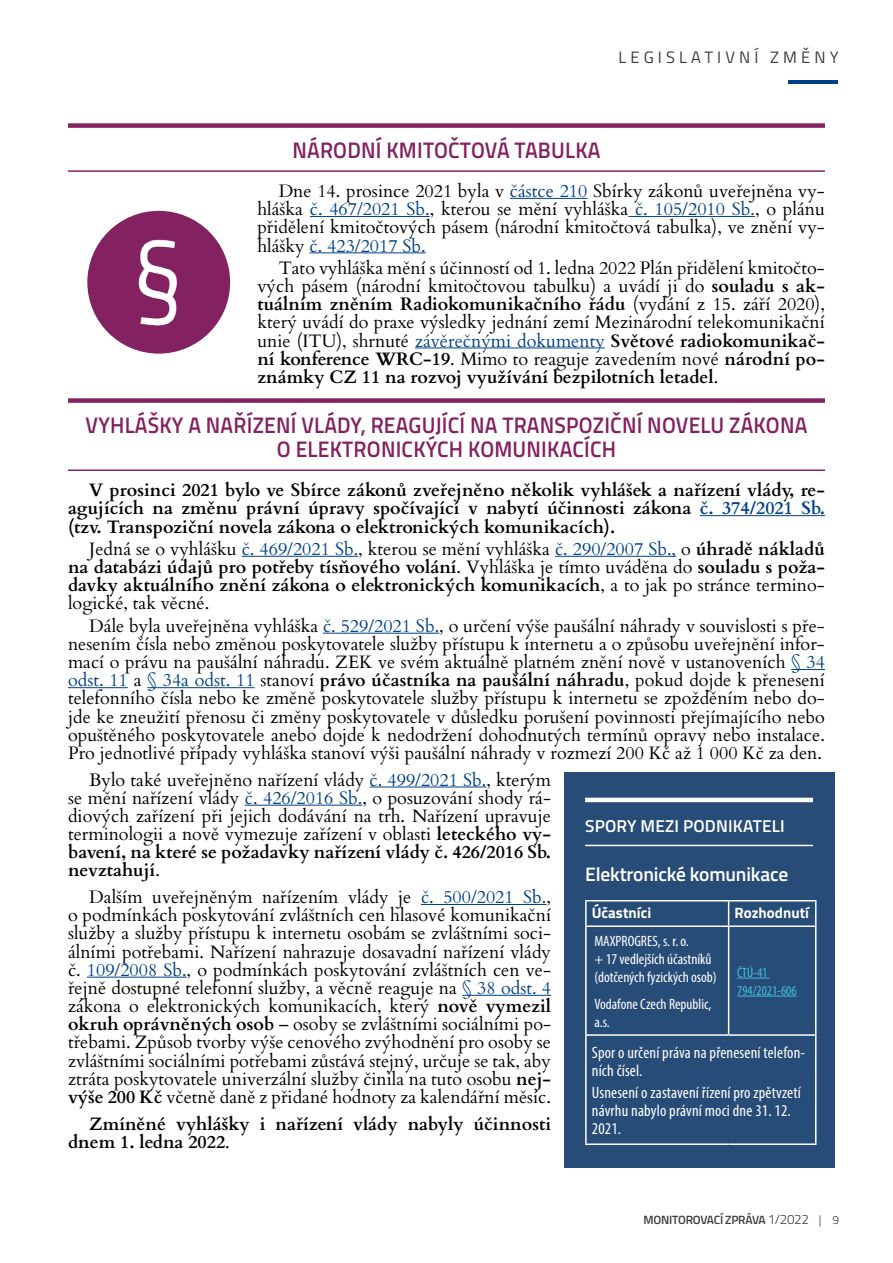
<style>
.page{position:relative;width:893px;height:1263px;background:#fff}
.page>*{position:absolute;margin:0;border:0;box-sizing:border-box;transform-origin:0 0}
.Header_2{font:600 22.5px/24.2px "Titillium";letter-spacing:.01em;color:#842161;text-align:center;scale:.94 1}
.Header_4{font:600 19.5px "Titillium";letter-spacing:-.01em;color:#fff}
.Odstavec{font:18px/18.1px "Cardo";color:#000;text-align:justify}
.Odstavec-2{font:700 18px/18.1px "Cardo";color:#000;text-align:justify}
.Header_2_-_bílá{font:600 17.25px "Titillium";letter-spacing:.01em;color:#fff}
.tabulka-spory{font:condensed 16.5px/18px "Myriad Pro";letter-spacing:.01em;color:#fff}
.Kategorie{font:16.5px "Titillium";letter-spacing:.25em;color:#3c3c3b}
.tabulka-spory-2{font:condensed 15px/18px "Myriad Pro";color:#fff}
.Odstavec_bezpatkové{font:700 15px "Titillium";color:#fff}
.tabulka-spory-3{font:condensed 13.5px/18px "Myriad Pro";color:#40c0db}
.t1{font:600 12px "Titillium";letter-spacing:-.02em;color:#3c3c3b}
.s1{color:#004289}
.s2{font-weight:700}
.s3{font-weight:400}
.s4{font-weight:400;color:#004289}
.s5{font-weight:300;font-size:13.5px}
.s6{font-weight:300}
</style>
<div class="page">
<hr style="left:788px;top:80px;width:50px;height:4px;background:#004289">
<div style="left:564px;top:772px;width:270px;height:395px;background:#274c77"></div>
<hr style="left:585px;top:798px;width:228px;height:4px;background:#fff">
<hr style="left:585px;top:845px;width:228px;height:1px;background:#fff">
<hr style="left:585px;top:900px;width:144px;height:1px;background:#fff">
<hr style="left:585px;top:901px;width:2px;height:24px;background:#fff">
<hr style="left:729px;top:900px;width:87px;height:1px;background:#fff">
<svg style="left:728px;top:901px;width:1px;height:24px"></svg>
<svg style="left:815px;top:901px;width:1px;height:24px"></svg>
<hr style="left:585px;top:925px;width:144px;height:2px;background:#fff">
<hr style="left:585px;top:927px;width:2px;height:107px;background:#fff">
<hr style="left:729px;top:925px;width:87px;height:2px;background:#fff">
<hr style="left:728px;top:927px;width:1px;height:107px;background:#fff">
<hr style="left:815px;top:927px;width:1px;height:107px;background:#fff">
<hr style="left:585px;top:1034px;width:144px;height:2px;background:#fff">
<hr style="left:585px;top:1036px;width:2px;height:107px;background:#fff">
<hr style="left:729px;top:1034px;width:87px;height:2px;background:#fff">
<hr style="left:815px;top:1036px;width:1px;height:107px;background:#fff">
<hr style="left:585px;top:1143px;width:144px;height:2px;background:#fff">
<hr style="left:729px;top:1143px;width:87px;height:2px;background:#fff">
<hr style="left:737px;top:978px;width:32px;height:1px;background:#40c0db">
<hr style="left:737px;top:996px;width:60px;height:1px;background:#40c0db">
<div style="left:68px;top:123px;width:757px;height:5px;background:#842161"></div>
<hr style="left:68px;top:170px;width:757px;height:2px;background:#842161">
<hr style="left:510px;top:198px;width:77px;height:1px;background:#004289">
<hr style="left:310px;top:216px;width:120px;height:1px;background:#004289">
<hr style="left:628px;top:216px;width:127px;height:1px;background:#004289">
<hr style="left:310px;top:252px;width:116px;height:1px;background:#004289">
<hr style="left:415px;top:347px;width:190px;height:1px;background:#004289">
<div style="left:68px;top:398px;width:757px;height:5px;background:#842161"></div>
<hr style="left:68px;top:469px;width:757px;height:2px;background:#842161">
<hr style="left:700px;top:515px;width:125px;height:1px;background:#004289">
<hr style="left:242px;top:556px;width:116px;height:1px;background:#004289">
<hr style="left:555px;top:556px;width:121px;height:1px;background:#004289">
<hr style="left:323px;top:633px;width:116px;height:1px;background:#004289">
<hr style="left:791px;top:669px;width:34px;height:1px;background:#004289">
<hr style="left:68px;top:687px;width:60px;height:1px;background:#004289">
<hr style="left:147px;top:687px;width:108px;height:1px;background:#004289">
<hr style="left:370px;top:786px;width:116px;height:1px;background:#004289">
<hr style="left:245px;top:805px;width:117px;height:1px;background:#004289">
<hr style="left:421px;top:904px;width:125px;height:1px;background:#004289">
<hr style="left:87px;top:977px;width:100px;height:1px;background:#004289">
<hr style="left:462px;top:995px;width:89px;height:1px;background:#004289">
<div style="left:84px;top:208px;width:149px;height:149px;background:#832161;border-radius:50%"></div>
<img style="left:138px;top:239px;width:39px;height:87px">
<div style="left:81px;top:205px;width:155px;height:155px;border:6px solid #fff;border-radius:50%"></div>
<p class="Kategorie" style="left:618px;top:45px;width:222px">LEGISLATIVNÍ ZMĚNY</p>
<p class="Header_2" style="left:292px;top:136px;width:329px">NÁRODNÍ KMITOČTOVÁ TABULKA</p>
<p class="Odstavec" style="left:257px;top:181px;width:569px;text-indent:21px">Dne 14. prosince 2021 byla v <span class="s1">částce 210</span> Sbírky zákonů uveřejněna vy&shy;hláška <span class="s1">č. 467/2021 Sb.</span>, kterou se mění vyhláška <span class="s1">č. 105/2010 Sb.</span>, o plánu přidělení kmitočtových pásem (národní kmitočtová tabulka), ve znění vy&shy;hlášky <span class="s1">č. 423/2017 Sb.</span></p>
<p class="Odstavec" style="left:257px;top:258px;width:569px;text-indent:21px">Tato vyhláška mění s účinností od 1. ledna 2022 Plán přidělení kmitočto&shy;vých pásem (národní kmitočtovou tabulku) a uvádí ji do <span class="s2">souladu s ak&shy;tuálním zněním Radiokomunikačního řádu</span> (vydání z 15. září 2020), který uvádí do praxe výsledky jednání zemí Mezinárodní telekomunikační unie (ITU), shrnuté <span class="s1">závěrečnými dokumenty</span> <span class="s2">Světové radiokomunikač&shy;ní konference WRC-19</span>. Mimo to reaguje zavedením nové <span class="s2">národní po&shy;známky CZ 11 na rozvoj využívání bezpilotních letadel</span>.</p>
<p class="Header_2" style="left:86px;top:411px;width:769px">VYHLÁŠKY A NAŘÍZENÍ VLÁDY, REAGUJÍCÍ NA TRANSPOZIČNÍ NOVELU ZÁKONA<br>O ELEKTRONICKÝCH KOMUNIKACÍCH</p>
<p class="Odstavec-2" style="left:68px;top:480px;width:758px;text-indent:21px">V prosinci 2021 bylo ve Sbírce zákonů zveřejněno několik vyhlášek a nařízení vlády, re&shy;agujících na změnu právní úpravy spočívající v nabytí účinnosti zákona <span class="s1">č. 374/2021 Sb. </span>(tzv. Transpoziční novela zákona o elektronických komunikacích).</p>
<p class="Odstavec-2" style="left:68px;top:538px;width:758px;text-indent:21px"><span class="s3">Jedná se o vyhlášku</span> <span class="s4">č. 469/2021 Sb.</span><span class="s3">, kterou se mění vyhláška</span> <span class="s4">č. 290/2007 Sb.,</span> <span class="s3">o</span> úhradě nákladů na databázi údajů pro potřeby tísňového volání<span class="s3">. Vyhláška je tímto uváděna do</span> souladu s poža&shy;davky aktuálního znění zákona o elektronických komunikacích<span class="s3">, a to jak po stránce termino&shy;logické, tak věcné.</span></p>
<p class="Odstavec" style="left:68px;top:616px;width:758px;text-indent:21px">Dále byla uveřejněna vyhláška <span class="s1">č. 529/2021 Sb.</span>, o určení výše paušální náhrady v souvislosti s pře&shy;nesením čísla nebo změnou poskytovatele služby přístupu k internetu a o způsobu uveřejnění infor&shy;mací o právu na paušální náhradu. ZEK ve svém aktuálně platném znění nově v ustanoveních <span class="s1">§ 34 odst. 11</span> a <span class="s1">§ 34a odst. 11</span> stanoví <span class="s2">právo účastníka na paušální náhradu</span>, pokud dojde k přenesení telefonního čísla nebo ke změně poskytovatele služby přístupu k internetu se zpožděním nebo do&shy;jde ke zneužití přenosu či změny poskytovatele v důsledku porušení povinnosti přejímajícího nebo opuštěného poskytovatele anebo dojde k nedodržení dohodnutých termínů opravy nebo instalace.<br>Pro jednotlivé případy vyhláška stanoví výši paušální náhrady v rozmezí 200 Kč až 1 000 Kč za den.</p>
<p class="Odstavec" style="left:68px;top:769px;width:485px;text-indent:21px">Bylo také uveřejněno nařízení vlády <span class="s1">č. 499/2021 Sb.</span>, kterým se mění nařízení vlády <span class="s1">č. 426/2016 Sb.</span>, o posuzování shody rá&shy;diových zařízení při jejich dodávání na trh. Nařízení upravuje terminologii a nově vymezuje zařízení v oblasti <span class="s2">leteckého vy&shy;bavení, na které se požadavky nařízení vlády č. 426/2016 Sb. nevztahují</span>.</p>
<p class="Odstavec" style="left:68px;top:887px;width:485px;text-indent:21px">Dalším uveřejněným nařízením vlády je <span class="s1">č. 500/2021 Sb.</span>, o podmínkách poskytování zvláštních cen hlasové komunikační služby a služby přístupu k internetu osobám se zvláštními soci&shy;álními potřebami. Nařízení nahrazuje dosavadní nařízení vlády č. <span class="s1">109/2008 Sb.</span>, o podmínkách poskytování zvláštních cen ve&shy;řejně dostupné telefonní služby, a věcně reaguje na <span class="s1">§ 38 odst. 4 </span>zákona o elektronických komunikacích, který <span class="s2">nově vymezil okruh oprávněných osob</span> – osoby se zvláštními sociálními po&shy;třebami. Způsob tvorby výše cenového zvýhodnění pro osoby se zvláštními sociálními potřebami zůstává stejný, určuje se tak, aby ztráta poskytovatele univerzální služby činila na tuto osobu <span class="s2">nej&shy;výše 200 Kč</span> včetně daně z přidané hodnoty za kalendářní měsíc.</p>
<p class="Odstavec-2" style="left:68px;top:1113px;width:485px;text-indent:21px">Zmíněné vyhlášky i nařízení vlády nabyly účinnosti dnem 1. ledna 2022<span class="s3">.</span></p>
<p class="Header_2_-_bílá" style="left:585px;top:813px;width:201px">SPORY MEZI PODNIKATELI</p>
<p class="Header_4" style="left:585px;top:860px;width:205px">Elektronické komunikace</p>
<p class="Odstavec_bezpatkové" style="left:592px;top:901px;width:61px">Účastníci</p>
<p class="Odstavec_bezpatkové" style="left:735px;top:901px;width:76px">Rozhodnutí</p>
<p class="tabulka-spory-2" style="left:594px;top:932px;width:124px">MAXPROGRES, s. r. o.<br>+ 17 vedlejších účastníků (dotčených fyzických osob)</p>
<p class="tabulka-spory-2" style="left:594px;top:994px;width:119px">Vodafone Czech Republic, a.s.</p>
<p class="tabulka-spory-3" style="left:737px;top:963px;width:61px">ČTÚ-41<br>794/2021-606</p>
<p class="tabulka-spory" style="left:592px;top:1043px;width:215px">Spor o určení práva na přenesení telefon&shy;ních čísel.</p>
<p class="tabulka-spory" style="left:592px;top:1083px;width:210px">Usnesení o zastavení řízení pro zpětvzetí návrhu nabylo právní moci dne 31. 12.<br>2021.</p>
<p class="t1" style="left:643px;top:1211px;width:197px">MONITOROVACÍ ZPRÁVA <span class="s5">1/2022</span> <span class="s6">| 9</span></p>
</div>
